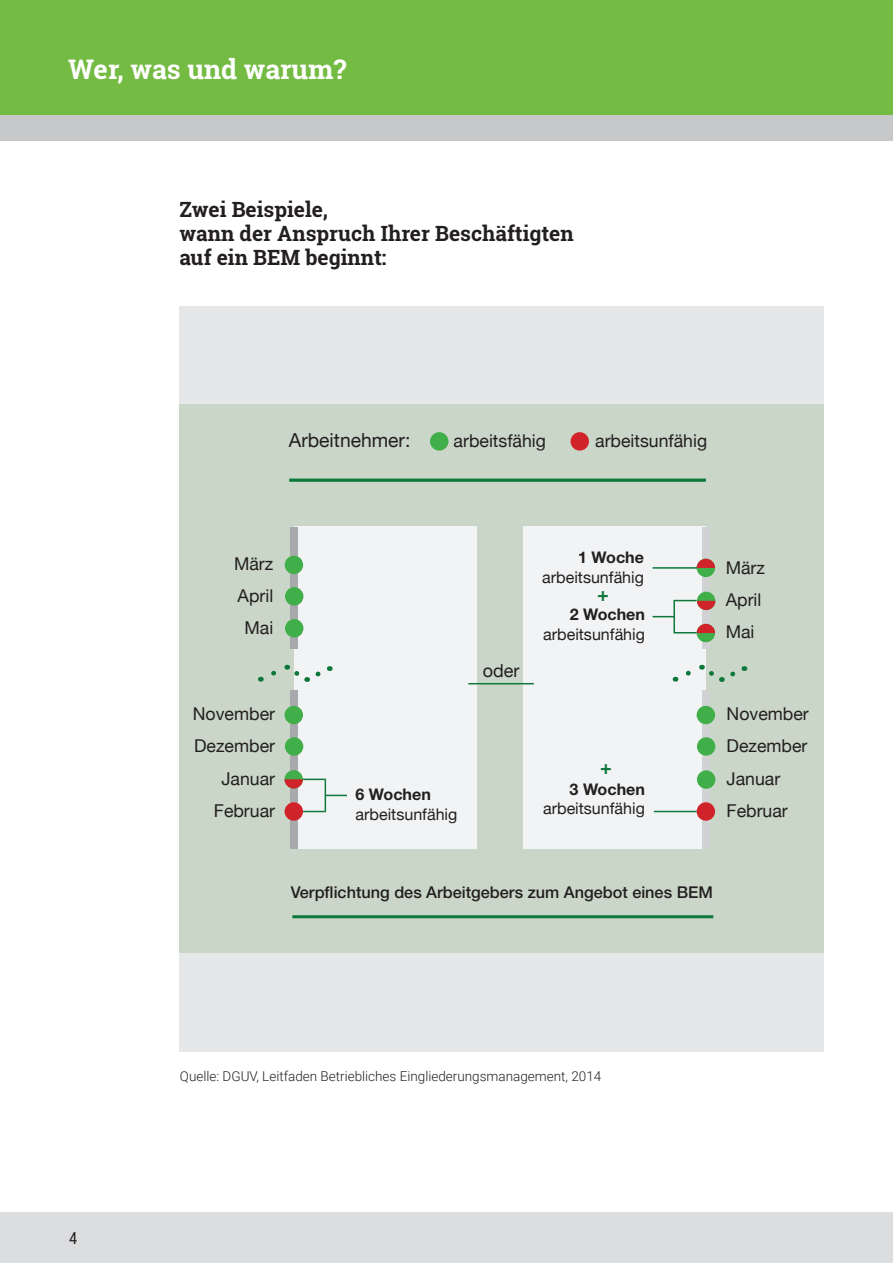
<style>
.page{position:relative;width:893px;height:1263px;background:#fff}
.page>*{position:absolute;margin:0;border:0;box-sizing:border-box;transform-origin:0 0}
.t1{font:700 27px "Roboto Slab";color:#fff}
.t2{font:700 21px/24px "Roboto Slab";color:#231f20}
.t3{font:700 19.5px "Helvetica Neue";color:#0d773c}
.t4{font:19.35px "Helvetica Neue";color:#231f20}
.t5{font:18px "Helvetica Neue";color:#231f20}
.t6{font:17.7px/32.1px "Helvetica Neue";color:#231f20}
.t7{font:16.5px "Roboto Condensed";color:#231f20}
.t8{font:500 16.35px "Helvetica Neue";color:#231f20}
.t9{font:16.05px "Helvetica Neue";color:#231f20}
.t10{font:700 16.05px "Helvetica Neue";color:#231f20}
.t11{font:300 13.5px "Roboto";color:#231f20}
</style>
<div class="page">
<div style="left:0;top:1212px;width:893px;height:51px;background:#dcdddf"></div>
<div style="left:0;top:0;width:893px;height:115px;background:#74bb43"></div>
<div style="left:0;top:115px;width:893px;height:25px;background:#c7c8ca"></div>
<div style="left:179px;top:306px;width:645px;height:745px;background:#e6e7e9"></div>
<div style="left:179px;top:404px;width:645px;height:548px;background:#cad7c8"></div>
<div style="left:294px;top:527px;width:183px;height:322px;background:#f2f3f4"></div>
<div style="left:523px;top:527px;width:183px;height:322px;background:#f2f3f4"></div>
<div style="left:290px;top:527px;width:8px;height:121px;background:#a8a9ad"></div>
<div style="left:702px;top:527px;width:7px;height:121px;background:#d1d2d4"></div>
<div style="left:290px;top:691px;width:8px;height:158px;background:#a8a9ad"></div>
<div style="left:702px;top:691px;width:7px;height:158px;background:#d1d2d4"></div>
<svg style="left:271px;top:664px;width:59px;height:18px"></svg>
<svg style="left:685px;top:664px;width:60px;height:18px"></svg>
<hr style="left:292px;top:915px;width:421px;height:3px;background:#0d773c">
<svg style="left:289px;top:478px;width:417px;height:4px;background:#318957"></svg>
<div style="left:430px;top:432px;width:18px;height:19px;background:#40ae49;border-radius:50%"></div>
<div style="left:570px;top:432px;width:19px;height:19px;background:#d1232a;border-radius:50%"></div>
<div style="left:285px;top:556px;width:18px;height:18px;background:#40ae49;border-radius:50%"></div>
<div style="left:285px;top:587px;width:18px;height:19px;background:#40ae49;border-radius:50%"></div>
<div style="left:285px;top:619px;width:18px;height:18px;background:#40ae49;border-radius:50%"></div>
<div style="left:697px;top:706px;width:18px;height:18px;background:#40ae49;border-radius:50%"></div>
<div style="left:697px;top:737px;width:18px;height:19px;background:#40ae49;border-radius:50%"></div>
<div style="left:697px;top:770px;width:18px;height:19px;background:#40ae49;border-radius:50%"></div>
<div style="left:285px;top:706px;width:18px;height:18px;background:#40ae49;border-radius:50%"></div>
<div style="left:285px;top:737px;width:18px;height:19px;background:#40ae49;border-radius:50%"></div>
<div style="left:697px;top:802px;width:18px;height:19px;background:#d1232a;border-radius:50%"></div>
<div style="left:285px;top:802px;width:18px;height:19px;background:#d1232a;border-radius:50%"></div>
<div style="left:697px;top:559px;width:18px;height:18px;background:#40ae49;border-radius:50%"></div>
<svg style="left:697px;top:559px;width:18px;height:9px"></svg>
<div style="left:697px;top:592px;width:18px;height:18px;background:#40ae49;border-radius:50%"></div>
<div style="left:697px;top:624px;width:18px;height:18px;background:#40ae49;border-radius:50%"></div>
<div style="left:284px;top:770px;width:19px;height:18px;background:#40ae49;border-radius:50%"></div>
<hr style="left:468px;top:683px;width:66px;height:1px;background:#0d773c">
<svg style="left:284px;top:779px;width:41px;height:9px"></svg>
<svg style="left:303px;top:811px;width:22px;height:1px"></svg>
<hr style="left:325px;top:779px;width:1px;height:33px;background:#0d773c">
<svg style="left:326px;top:795px;width:21px;height:1px"></svg>
<hr style="left:653px;top:567px;width:44px;height:2px;background:#0d773c">
<hr style="left:654px;top:811px;width:43px;height:1px;background:#0d773c">
<svg style="left:675px;top:600px;width:40px;height:10px"></svg>
<svg style="left:675px;top:624px;width:40px;height:9px"></svg>
<hr style="left:673px;top:600px;width:2px;height:33px;background:#0d773c">
<svg style="left:653px;top:616px;width:20px;height:1px"></svg>
<h1 class="t1" style="left:68px;top:51px;width:280px">Wer, was und warum?</h1>
<p class="t2" style="left:179px;top:197px;width:396px">Zwei Beispiele,<br>wann der Anspruch Ihrer Beschäftigten auf ein BEM beginnt:</p>
<p class="t4" style="left:289px;top:426px;width:123px">Arbeitnehmer:</p>
<p class="t6" style="left:454px;top:425px;width:94px">arbeitsfähig</p>
<p class="t6" style="left:595px;top:426px;width:113px">arbeitsunfähig</p>
<p class="t6" style="left:234px;top:548px;width:41px;text-align:center">März<br>April<br>Mai</p>
<p class="t6" style="left:193px;top:699px;width:84px;text-align:right">November<br>Dezember<br>Januar<br>Februar</p>
<p class="t5" style="left:483px;top:657px;width:38px">oder</p>
<p class="t10" style="left:578px;top:548px;width:67px">1 Woche</p>
<p class="t9" style="left:542px;top:565px;width:103px">arbeitsunfähig</p>
<p class="t10" style="left:570px;top:605px;width:77px">2 Wochen</p>
<p class="t9" style="left:543px;top:622px;width:103px">arbeitsunfähig</p>
<p class="t3" style="left:597px;top:581px;width:13px">+</p>
<p class="t10" style="left:356px;top:785px;width:77px">6 Wochen</p>
<p class="t9" style="left:356px;top:802px;width:103px">arbeitsunfähig</p>
<p class="t3" style="left:600px;top:755px;width:13px">+</p>
<p class="t10" style="left:570px;top:779px;width:77px">3 Wochen</p>
<p class="t9" style="left:543px;top:797px;width:103px">arbeitsunfähig</p>
<p class="t6" style="left:726px;top:552px;width:41px">März<br>April<br>Mai</p>
<p class="t6" style="left:727px;top:699px;width:84px">November<br>Dezember<br>Januar<br>Februar</p>
<p class="t8" style="left:291px;top:882px;width:423px">Verpflichtung des Arbeitgebers zum Angebot eines BEM</p>
<p class="t7" style="left:69px;top:1226px;width:10px">4</p>
<p class="t11" style="left:180px;top:1067px;width:423px">Quelle: DGUV, Leitfaden Betriebliches Eingliederungsmanagement, 2014</p>
</div>
